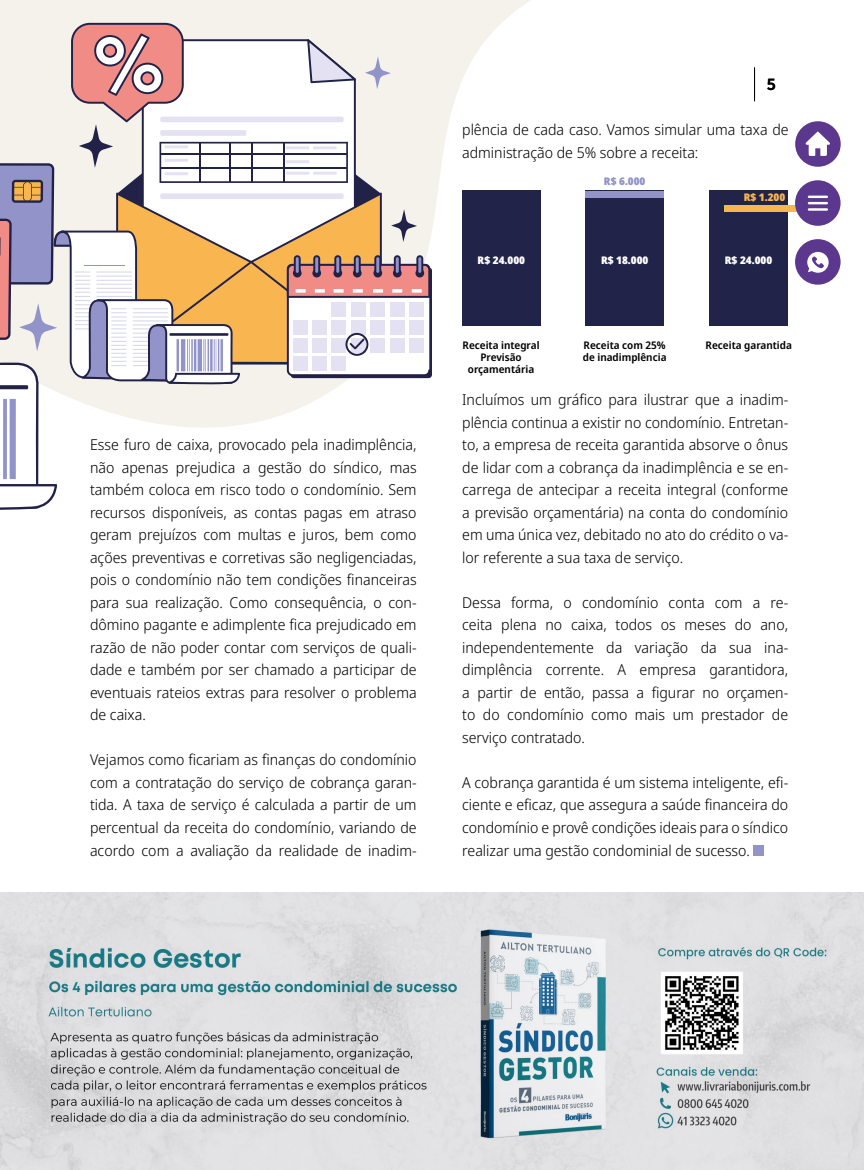
<style>
.page{position:relative;width:864px;height:1170px;background:#fff}
.page>*{position:absolute;margin:0;border:0;box-sizing:border-box;transform-origin:0 0}
.t1{font:15.9px "Museo Sans 700";color:#000}
.t2{font:300 15px/22.5px "Noto Sans Display";color:#000;text-align:justify}
.t3{font:10.5px/12px "Noto Sans Display";color:#000;text-align:center}
.t4{font:10.5px "Noto Sans Display";color:#fff}
.t5{font:10.5px "Noto Sans Display";color:#f9b54f}
.t6{font:10.5px "Noto Sans Display";color:#9293c8}
</style>
<div class="page">
<svg style="left:0;top:0;width:541px;height:326px"></svg>
<svg style="left:0;top:23px;width:432px;height:487px"></svg>
<hr style="left:753px;top:68px;width:1px;height:33px;background:#000">
<div style="left:753px;top:845px;width:10px;height:10px;background:#9293c8"></div>
<div style="left:462px;top:191px;width:78px;height:135px;background:#222349"></div>
<div style="left:585px;top:191px;width:78px;height:135px;background:#222349"></div>
<div style="left:709px;top:191px;width:78px;height:135px;background:#222349"></div>
<div style="left:585px;top:191px;width:78px;height:6px;background:#9293c8"></div>
<div style="left:724px;top:205px;width:78px;height:6px;background:#f9b54f"></div>
<div style="left:794px;top:180px;width:46px;height:46px;background:#5b388d;border-radius:50%"></div>
<div style="left:794px;top:121px;width:46px;height:46px;background:#5b388d;border-radius:50%"></div>
<hr style="left:807px;top:195px;width:20px;height:3px;background:#fff">
<hr style="left:807px;top:202px;width:20px;height:2px;background:#fff">
<hr style="left:807px;top:208px;width:20px;height:3px;background:#fff">
<div style="left:794px;top:239px;width:46px;height:45px;background:#5b388d;border-radius:50%"></div>
<svg style="left:807px;top:252px;width:21px;height:21px"></svg>
<svg style="left:805px;top:131px;width:24px;height:25px"></svg>
<img style="left:0;top:892px;width:863px;height:277px">
<p class="t2" style="left:90px;top:434px;width:328px">Esse furo de caixa, provocado pela inadimplência, não apenas prejudica a gestão do síndico, mas também coloca em risco todo o condomínio. Sem recursos disponíveis, as contas pagas em atraso geram prejuízos com multas e juros, bem como ações preventivas e corretivas são negligenciadas, pois o condomínio não tem condições financeiras para sua realização. Como consequência, o con&shy;dômino pagante e adimplente fica prejudicado em razão de não poder contar com serviços de quali&shy;dade e também por ser chamado a participar de eventuais rateios extras para resolver o problema de caixa.</p>
<p class="t2" style="left:90px;top:749px;width:328px">Vejamos como ficariam as finanças do condomínio com a contratação do serviço de cobrança garan&shy;tida. A taxa de serviço é calculada a partir de um percentual da receita do condomínio, variando de acordo com a avaliação da realidade de inadim-</p>
<p class="t1" style="left:766px;top:76px;width:11px">5</p>
<p class="t2" style="left:462px;top:119px;width:328px">plência de cada caso. Vamos simular uma taxa de administração de 5% sobre a receita:</p>
<p class="t6" style="left:603px;top:173px;width:43px">R$ 6.000</p>
<p class="t5" style="left:743px;top:190px;width:43px">R$ 1.200</p>
<p class="t4" style="left:477px;top:252px;width:49px">R$ 24.000</p>
<p class="t4" style="left:724px;top:252px;width:49px">R$ 24.000</p>
<p class="t4" style="left:600px;top:252px;width:49px">R$ 18.000</p>
<p class="t3" style="left:462px;top:339px;width:79px">Receita integral<br>Previsão orçamentária</p>
<p class="t3" style="left:582px;top:339px;width:85px;text-align:left">Receita com 25% de inadimplência</p>
<p class="t3" style="left:705px;top:339px;width:88px">Receita garantida</p>
<p class="t2" style="left:462px;top:389px;width:327px">Incluímos um gráfico para ilustrar que a inadim&shy;plência continua a existir no condomínio. Entretan&shy;to, a empresa de receita garantida absorve o ônus de lidar com a cobrança da inadimplência e se en&shy;carrega de antecipar a receita integral (conforme a previsão orçamentária) na conta do condomínio em uma única vez, debitado no ato do crédito o va&shy;lor referente a sua taxa de serviço.</p>
<p class="t2" style="left:462px;top:591px;width:327px">Dessa forma, o condomínio conta com a re&shy;ceita plena no caixa, todos os meses do ano, independentemente da variação da sua ina&shy;dimplência corrente. A empresa garantidora, a partir de então, passa a figurar no orçamen&shy;to do condomínio como mais um prestador de serviço contratado.</p>
<p class="t2" style="left:462px;top:771px;width:327px">A cobrança garantida é um sistema inteligente, efi&shy;ciente e eficaz, que assegura a saúde financeira do condomínio e provê condições ideais para o síndico realizar uma gestão condominial de sucesso.</p>
</div>
